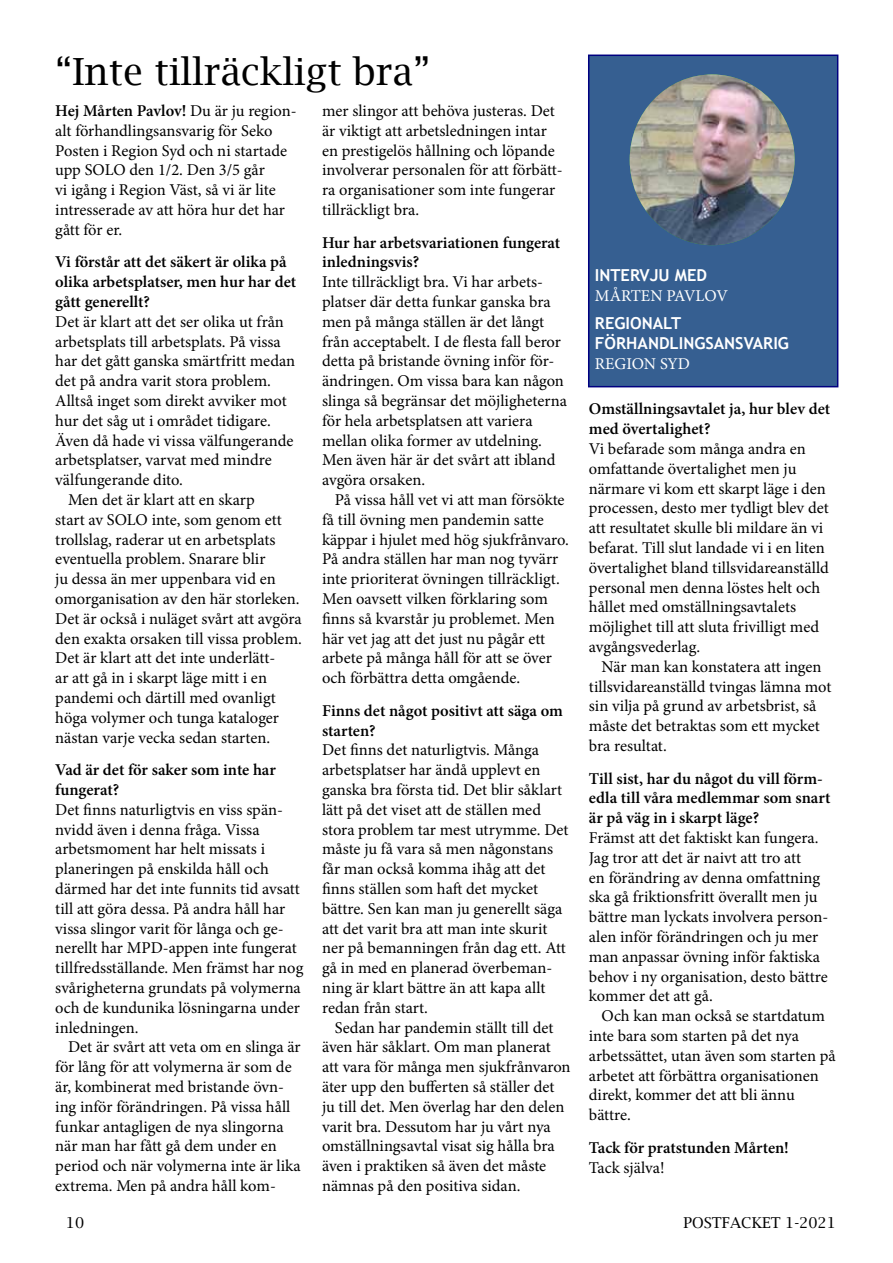
<style>
.page{position:relative;width:893px;height:1263px;background:#fff}
.page>*{position:absolute;margin:0;border:0;box-sizing:border-box;transform-origin:0 0}
.t1{font:37.5px "Lucida Bright";color:#000}
.t2{font:16.5px/19.8px "Minion Pro";color:#000}
.t3{font:600 16.5px/19.8px "Minion Pro";color:#000}
.t4{font:700 16.5px/19.8px "Trebuchet MS";color:#fff}
.t5{font:16.5px "Minion Pro";color:#fff}
.t6{font:15px "Lucida Bright";color:#000}
.s1{font-weight:600}
</style>
<div class="page">
<div style="left:588px;top:55px;width:250px;height:332px;background:#365f91;border:2px solid #000080"></div>
<img style="left:630px;top:74px;width:165px;height:171px">
<h1 class="t1" style="left:55px;top:50px;width:376px">“Inte tillräckligt bra”</h1>
<p class="t2" style="left:55px;top:101px;width:243px"><span class="s1">Hej Mårten Pavlov!</span> Du är ju region&shy;alt förhandlingsansvarig för Seko<br>Posten i Region Syd och ni startade upp SOLO den 1/2. Den 3/5 går<br>vi igång i Region Väst, så vi är lite intresserade av att höra hur det har gått för er.</p>
<p class="t3" style="left:55px;top:252px;width:242px">Vi förstår att det säkert är olika på olika arbetsplatser, men hur har det gått generellt?</p>
<p class="t2" style="left:55px;top:312px;width:230px">Det är klart att det ser olika ut från</p>
<p class="t2" style="left:55px;top:331px;width:227px">arbetsplats till arbetsplats. På vissa</p>
<p class="t2" style="left:55px;top:351px;width:241px">har det gått ganska smärtfritt medan</p>
<p class="t2" style="left:55px;top:371px;width:217px">det på andra varit stora problem.</p>
<p class="t2" style="left:55px;top:391px;width:233px">Alltså inget som direkt avviker mot</p>
<p class="t2" style="left:55px;top:411px;width:217px">hur det såg ut i området tidigare.</p>
<p class="t2" style="left:55px;top:430px;width:240px">Även då hade vi vissa välfungerande</p>
<p class="t2" style="left:55px;top:450px;width:218px">arbetsplatser, varvat med mindre</p>
<p class="t2" style="left:55px;top:470px;width:129px">välfungerande dito.</p>
<p class="t2" style="left:68px;top:490px;width:188px">Men det är klart att en skarp</p>
<p class="t2" style="left:55px;top:510px;width:228px">start av SOLO inte, som genom ett</p>
<p class="t2" style="left:55px;top:529px;width:222px">trollslag, raderar ut en arbetsplats</p>
<p class="t2" style="left:55px;top:549px;width:212px">eventuella problem. Snarare blir</p>
<p class="t2" style="left:55px;top:569px;width:222px">ju dessa än mer uppenbara vid en</p>
<p class="t2" style="left:55px;top:589px;width:246px">omorganisation av den här storleken.</p>
<p class="t2" style="left:55px;top:609px;width:248px">Det är också i nuläget svårt att avgöra</p>
<p class="t2" style="left:55px;top:628px;width:248px">den exakta orsaken till vissa problem.</p>
<p class="t2" style="left:55px;top:648px;width:222px">Det är klart att det inte underlätt-</p>
<p class="t2" style="left:55px;top:668px;width:213px">ar att gå in i skarpt läge mitt i en</p>
<p class="t2" style="left:55px;top:688px;width:222px">pandemi och därtill med ovanligt</p>
<p class="t2" style="left:55px;top:708px;width:225px">höga volymer och tunga kataloger</p>
<p class="t2" style="left:55px;top:727px;width:217px">nästan varje vecka sedan starten.</p>
<p class="t3" style="left:55px;top:760px;width:222px">Vad är det för saker som inte har fungerat?</p>
<p class="t2" style="left:55px;top:800px;width:250px">Det finns naturligtvis en viss spän&shy;nvidd även i denna fråga. Vissa arbetsmoment har helt missats i planeringen på enskilda håll och därmed har det inte funnits tid avsatt till att göra dessa. På andra håll har vissa slingor varit för långa och ge&shy;nerellt har MPD-appen inte fungerat tillfredsställande. Men främst har nog svårigheterna grundats på volymerna och de kundunika lösningarna under inledningen.</p>
<p class="t2" style="left:55px;top:1037px;width:247px;text-indent:13px">Det är svårt att veta om en slinga är för lång för att volymerna är som de är, kombinerat med bristande övn&shy;ing inför förändringen. På vissa håll funkar antagligen de nya slingorna när man har fått gå dem under en period och när volymerna inte är lika extrema. Men på andra håll kom-</p>
<p class="t2" style="left:322px;top:101px;width:242px">mer slingor att behöva justeras. Det är viktigt att arbetsledningen intar en prestigelös hållning och löpande involverar personalen för att förbätt&shy;ra organisationer som inte fungerar tillräckligt bra.</p>
<p class="t3" style="left:322px;top:232px;width:240px">Hur har arbetsvariationen fungerat inledningsvis?</p>
<p class="t2" style="left:322px;top:272px;width:246px">Inte tillräckligt bra. Vi har arbets&shy;platser där detta funkar ganska bra men på många ställen är det långt från acceptabelt. I de flesta fall beror detta på bristande övning inför för&shy;ändringen. Om vissa bara kan någon slinga så begränsar det möjligheterna för hela arbetsplatsen att variera mellan olika former av utdelning.<br>Men även här är det svårt att ibland avgöra orsaken.</p>
<p class="t2" style="left:322px;top:490px;width:248px;text-indent:13px">På vissa håll vet vi att man försökte få till övning men pandemin satte käppar i hjulet med hög sjukfrånvaro.<br>På andra ställen har man nog tyvärr inte prioriterat övningen tillräckligt.<br>Men oavsett vilken förklaring som finns så kvarstår ju problemet. Men här vet jag att det just nu pågår ett arbete på många håll för att se över och förbättra detta omgående.</p>
<p class="t3" style="left:322px;top:700px;width:242px">Finns det något positivt att säga om starten?</p>
<p class="t2" style="left:322px;top:740px;width:248px">Det finns det naturligtvis. Många arbetsplatser har ändå upplevt en ganska bra första tid. Det blir såklart lätt på det viset att de ställen med stora problem tar mest utrymme. Det måste ju få vara så men någonstans får man också komma ihåg att det finns ställen som haft det mycket bättre. Sen kan man ju generellt säga att det varit bra att man inte skurit ner på bemanningen från dag ett. Att gå in med en planerad överbeman&shy;ning är klart bättre än att kapa allt redan från start.</p>
<p class="t2" style="left:322px;top:1017px;width:250px;text-indent:13px">Sedan har pandemin ställt till det även här såklart. Om man planerat att vara för många men sjukfrånvaron äter upp den bufferten så ställer det ju till det. Men överlag har den delen varit bra. Dessutom har ju vårt nya omställningsavtal visat sig hålla bra även i praktiken så även det måste nämnas på den positiva sidan.</p>
<p class="t4" style="left:595px;top:265px;width:114px">INTERVJU MED</p>
<p class="t5" style="left:595px;top:285px;width:135px">MÅRTEN PAVLOV</p>
<p class="t4" style="left:595px;top:313px;width:196px">REGIONALT<br>FÖRHANDLINGSANSVARIG</p>
<p class="t5" style="left:595px;top:353px;width:97px">REGION SYD</p>
<p class="t3" style="left:589px;top:399px;width:243px">Omställningsavtalet ja, hur blev det med övertalighet?</p>
<p class="t2" style="left:589px;top:439px;width:241px">Vi befarade som många andra en omfattande övertalighet men ju närmare vi kom ett skarpt läge i den processen, desto mer tydligt blev det att resultatet skulle bli mildare än vi befarat. Till slut landade vi i en liten övertalighet bland tillsvidareanställd personal men denna löstes helt och hållet med omställningsavtalets möjlighet till att sluta frivilligt med avgångsvederlag.</p>
<p class="t2" style="left:589px;top:657px;width:244px;text-indent:13px">När man kan konstatera att ingen tillsvidareanställd tvingas lämna mot sin vilja på grund av arbetsbrist, så måste det betraktas som ett mycket bra resultat.</p>
<p class="t3" style="left:589px;top:768px;width:243px">Till sist, har du något du vill förm&shy;edla till våra medlemmar som snart är på väg in i skarpt läge?</p>
<p class="t2" style="left:589px;top:828px;width:241px">Främst att det faktiskt kan fungera.<br>Jag tror att det är naivt att tro att<br>en förändring av denna omfattning ska gå friktionsfritt överallt men ju bättre man lyckats involvera person&shy;alen inför förändringen och ju mer man anpassar övning inför faktiska behov i ny organisation, desto bättre kommer det att gå.</p>
<p class="t2" style="left:589px;top:1006px;width:248px;text-indent:13px">Och kan man också se startdatum inte bara som starten på det nya arbetssättet, utan även som starten på arbetet att förbättra organisationen direkt, kommer det att bli ännu bättre.</p>
<p class="t3" style="left:589px;top:1137px;width:202px">Tack för pratstunden Mårten!</p>
<p class="t2" style="left:589px;top:1157px;width:77px">Tack själva!</p>
<p class="t6" style="left:66px;top:1214px;width:20px">10</p>
<p class="t6" style="left:684px;top:1214px;width:154px">POSTFACKET 1-2021</p>
</div>
